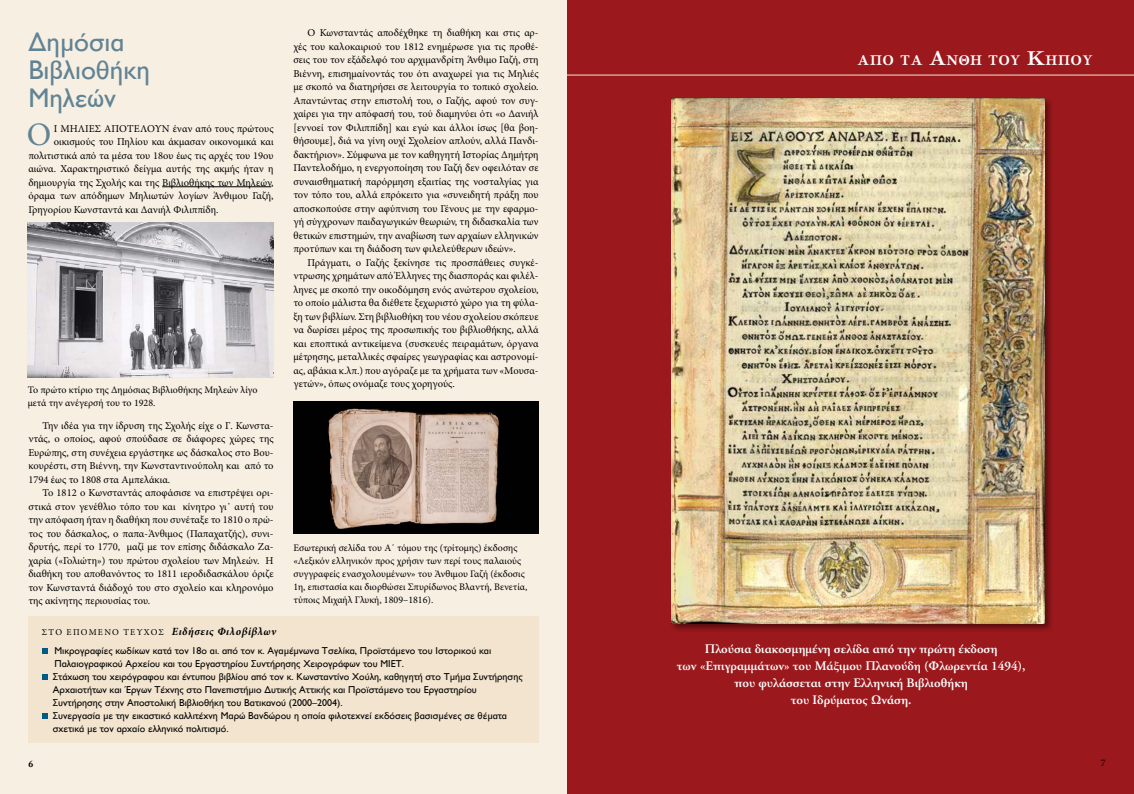
<style>
.page{position:relative;width:1134px;height:794px;background:#fff}
.page>*{position:absolute;margin:0;border:0;box-sizing:border-box;transform-origin:0 0}
.t1{font:32.8px "Minion Pro";color:#608395}
.t2{font:27px/28px "Cf Jeckyl";color:#608395}
.t3{font:700 13.3px "Apollonia";letter-spacing:.015em;color:#fff}
.t4{font:500 13px/17px "CF Garamond";color:#fff;text-align:center}
.t5{font:italic 700 11px "Minion Pro";letter-spacing:.045em;color:#000}
.t6{font:10.5px/13.5px "Minion Pro";color:#000;text-align:justify}
.t7{font:10px/13px "Cf Jeckyl";color:#000}
.t8{font:10px/13px "Minion Pro";color:#000}
.t9{font:700 10px "Athelas";color:#000}
.s1{font-weight:400;font-style:normal;font-size:9px}
.s2{font-size:19px}
</style>
<div class="page">
<div style="left:0;top:0;width:568px;height:794px;background:#f7efe2"></div>
<div style="left:567px;top:0;width:567px;height:794px;background:#9b181c"></div>
<hr style="left:567px;top:75px;width:567px;height:1px;background:#f2e4ce">
<div style="left:670px;top:97px;width:384px;height:536px;background:#000;opacity:.45"></div>
<img style="left:671px;top:98px;width:373px;height:525px">
<hr style="left:162px;top:186px;width:109px;height:1px;background:#000">
<img style="left:28px;top:223px;width:245px;height:154px">
<img style="left:293px;top:401px;width:246px;height:133px">
<div style="left:28px;top:617px;width:511px;height:126px;background:#f2e4ce"></div>
<svg style="left:42px;top:648px;width:6px;height:6px"></svg>
<svg style="left:42px;top:674px;width:6px;height:6px"></svg>
<svg style="left:42px;top:713px;width:6px;height:6px"></svg>
<h2 class="t2" style="left:28px;top:29px;width:123px">Δημόσια<br>Βιβλιοθήκη<br>Μηλεών</h2>
<h1 class="t1" style="left:27px;top:113px;width:26px">Ο</h1>
<p class="t6" style="left:54px;top:122px;width:221px">Ι ΜΗΛΙΕΣ ΑΠΟΤΕΛΟΎΝ έναν από τους πρώτους</p>
<p class="t6" style="left:28px;top:135px;width:247px;text-indent:25px">οικισμούς του Πηλίου και άκμασαν οικονομικά και πολιτιστικά από τα μέσα του 18ου έως τις αρχές του 19ου αιώνα. Χαρακτηριστικό δείγμα αυτής της ακμής ήταν η δημιουργία της Σχολής και της Βιβλιοθήκης των Μηλεών, όραμα των απόδημων Μηλιωτών λογίων Άνθιμου Γαζή, Γρηγορίου Κωνσταντά και Δανιήλ Φιλιππίδη.</p>
<p class="t8" style="left:28px;top:384px;width:231px">Το πρώτο κτίριο της Δημόσιας Βιβλιοθήκης Μηλεών λίγο μετά την ανέγερσή του το 1928.</p>
<p class="t6" style="left:28px;top:419px;width:247px;text-indent:14px">Την ιδέα για την ίδρυση της Σχολής είχε ο Γ. Κωνστα&shy;ντάς, ο οποίος, αφού σπούδασε σε διάφορες χώρες της Ευρώπης, στη συνέχεια εργάστηκε ως δάσκαλος στο Βου&shy;κουρέστι, στη Βιέννη, την Κωνσταντινούπολη και από το 1794 έως το 1808 στα Αμπελάκια.</p>
<p class="t6" style="left:28px;top:486px;width:247px;text-indent:14px">Το 1812 ο Κωνσταντάς αποφάσισε να επιστρέψει ορι&shy;στικά στον γενέθλιο τόπο του και κίνητρο γι᾽ αυτή του την απόφαση ήταν η διαθήκη που συνέταξε το 1810 ο πρώ&shy;τος του δάσκαλος, ο παπα-Άνθιμος (Παπαχατζής), συνι&shy;δρυτής, περί το 1770, μαζί με τον επίσης διδάσκαλο Ζα&shy;χαρία («Γολιώτη») του πρώτου σχολείου των Μηλεών. Η διαθήκη του αποθανόντος το 1811 ιεροδιδασκάλου όριζε τον Κωνσταντά διάδοχό του στο σχολείο και κληρονόμο της ακίνητης περιουσίας του.</p>
<p class="t6" style="left:293px;top:26px;width:247px;text-indent:14px">Ο Κωνσταντάς αποδέχθηκε τη διαθήκη και στις αρ&shy;χές του καλοκαιριού του 1812 ενημέρωσε για τις προθέ&shy;σεις του τον εξάδελφό του αρχιμανδρίτη Άνθιμο Γαζή, στη Βιέννη, επισημαίνοντάς του ότι αναχωρεί για τις Μηλιές με σκοπό να διατηρήσει σε λειτουργία το τοπικό σχολείο.<br>Απαντώντας στην επιστολή του, ο Γαζής, αφού τον συγ&shy;χαίρει για την απόφασή του, τού διαμηνύει ότι «ο Δανιήλ [εννοεί τον Φιλιππίδη] και εγώ και άλλοι ίσως [θα βοη&shy;θήσουμε], διά να γίνη ουχί Σχολείον απλούν, αλλά Πανδι&shy;δακτήριον». Σύμφωνα με τον καθηγητή Ιστορίας Δημήτρη Παντελοδήμο, η ενεργοποίηση του Γαζή δεν οφειλόταν σε συναισθηματική παρόρμηση εξαιτίας της νοσταλγίας για τον τόπο του, αλλά επρόκειτο για «συνειδητή πράξη που αποσκοπούσε στην αφύπνιση του Γένους με την εφαρμο&shy;γή σύγχρονων παιδαγωγικών θεωριών, τη διδασκαλία των θετικών επιστημών, την αναβίωση των αρχαίων ελληνικών προτύπων και τη διάδοση των φιλελεύθερων ιδεών».</p>
<p class="t6" style="left:293px;top:256px;width:247px;text-indent:14px">Πράγματι, ο Γαζής ξεκίνησε τις προσπάθειες συγκέ&shy;ντρωσης χρημάτων από Έλληνες της διασποράς και φιλέλ&shy;ληνες με σκοπό την οικοδόμηση ενός ανώτερου σχολείου, το οποίο μάλιστα θα διέθετε ξεχωριστό χώρο για τη φύλα&shy;ξη των βιβλίων. Στη βιβλιοθήκη του νέου σχολείου σκόπευε να δωρίσει μέρος της προσωπικής του βιβλιοθήκης, αλλά και εποπτικά αντικείμενα (συσκευές πειραμάτων, όργανα μέτρησης, μεταλλικές σφαίρες γεωγραφίας και αστρονομί&shy;ας, αβάκια κ.λπ.) που αγόραζε με τα χρήματα των «Μουσα&shy;γετών», όπως ονόμαζε τους χορηγούς.</p>
<p class="t8" style="left:293px;top:541px;width:235px">Εσωτερική σελίδα του Α΄ τόμου της (τρίτομης) έκδοσης «Λεξικόν ελληνικόν προς χρήσιν των περί τους παλαιούς συγγραφείς ενασχολουμένων» του Άνθιμου Γαζή (έκδοσις 1η, επιστασία και διορθώσει Σπυρίδωνος Βλαντή, Βενετία, τύποις Μιχαήλ Γλυκή, 1809–1816).</p>
<p class="t5" style="left:42px;top:624px;width:236px"><span class="s1">ΣΤΟ ΕΠΟΜΕΝΟ ΤΕΥΧΟΣ</span> Ειδήσεις Φιλοβίβλων</p>
<p class="t7" style="left:53px;top:645px;width:471px">Μικρογραφίες κωδίκων κατά τον 18ο αι. από τον κ. Αγαμέμνωνα Τσελίκα, Προϊστάμενο του Ιστορικού και Παλαιογραφικού Αρχείου και του Εργαστηρίου Συντήρησης Χειρογράφων του ΜΙΕΤ.<br>Στάχωση του χειρόγραφου και έντυπου βιβλίου από τον κ. Κωνσταντίνο Χούλη, καθηγητή στο Τμήμα Συντήρησης Αρχαιοτήτων και Έργων Τέχνης στο Πανεπιστήμιο Δυτικής Αττικής και Προϊστάμενο του Εργαστηρίου Συντήρησης στην Αποστολική Βιβλιοθήκη του Βατικανού (2000–2004).<br>Συνεργασία με την εικαστικό καλλιτέχνη Μαρώ Βανδώρου η οποία φιλοτεχνεί εκδόσεις βασισμένες σε θέματα σχετικά με τον αρχαίο ελληνικό πολιτισμό.</p>
<p class="t3" style="left:857px;top:52px;width:237px">απο τα <span class="s2">Α</span>νθη του <span class="s2">Κ</span>ηπου</p>
<p class="t4" style="left:677px;top:641px;width:350px">Πλούσια διακοσμημένη σελίδα από την πρώτη έκδοση<br>των «Επιγραμμάτων» του Μάξιμου Πλανούδη (Φλωρεντία 1494), που φυλάσσεται στην Ελληνική Βιβλιοθήκη<br>του Ιδρύματος Ωνάση.</p>
<p class="t9" style="left:28px;top:756px;width:6px">6</p>
<p class="t8" style="left:1101px;top:756px;width:6px">7</p>
<p class="t9" style="left:1101px;top:756px;width:6px">7</p>
</div>
